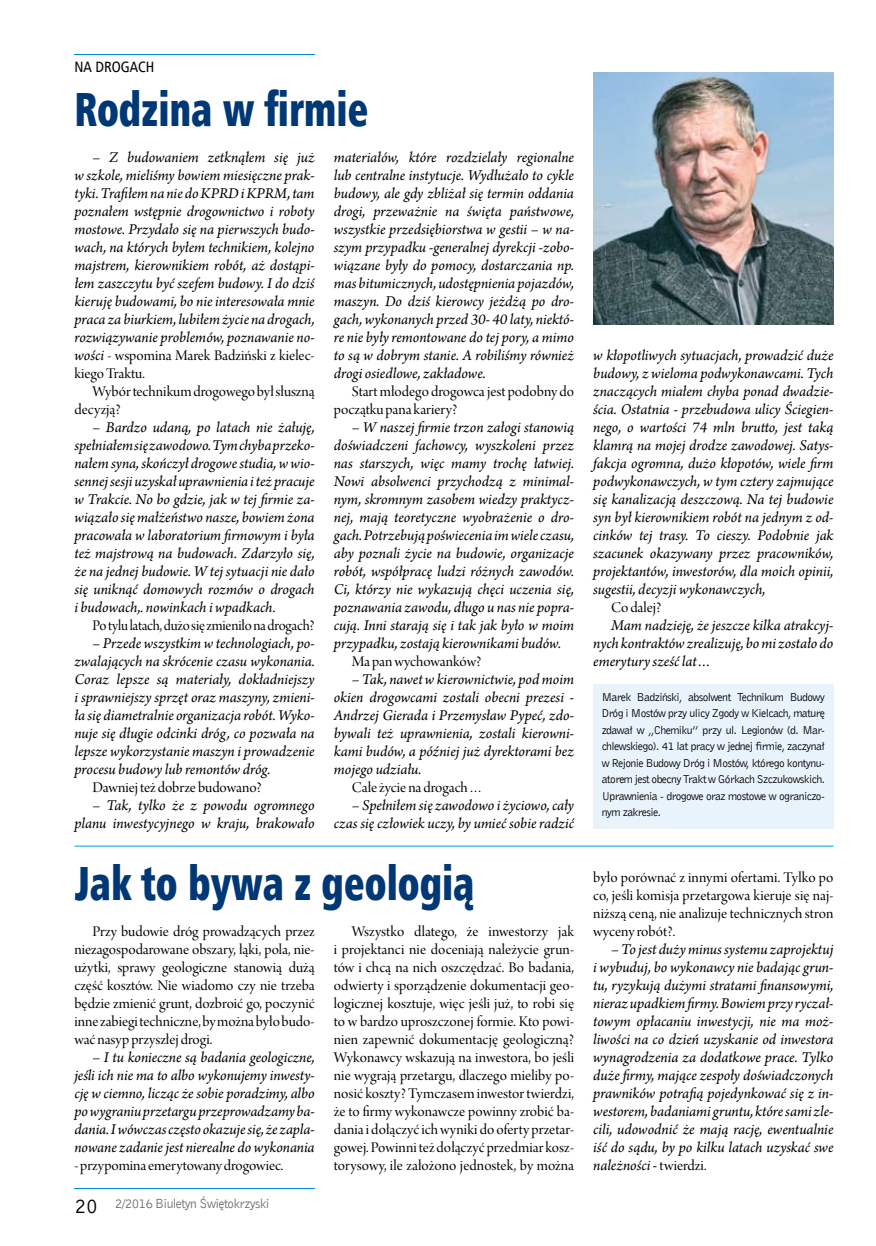
<style>
.page{position:relative;width:876px;height:1246px;background:#fff}
.page>*{position:absolute;margin:0;border:0;box-sizing:border-box;transform-origin:0 0}
.t1{font:48px "Humnst 777 X Blk Cn EU";color:#003876;scale:.8 1}
.t2{font:italic 15.75px/18px "Arno Pro";letter-spacing:-.005em;color:#000;text-align:justify}
.t3{font:15.75px/18px "Arno Pro Display";color:#000}
.t4{font:15px "Humnst 777 Cn EU";color:#000}
.t5{font:13.5px "Bell Gothic EU";letter-spacing:-.05em;color:#6f6f6e}
.t6{font:11.7px/16.5px "Bell Gothic EU";letter-spacing:-.05em;color:#000;text-align:justify}
.s1{font-family:"Arno Pro";font-style:italic}
.s2{font-size:21px;color:#000}
.s3{font-family:"Arno Pro Display";font-style:normal}
</style>
<div class="page">
<hr style="left:74px;top:1188px;width:241px;height:1px;background:#008bd2">
<hr style="left:74px;top:54px;width:241px;height:1px;background:#008bd2">
<hr style="left:74px;top:846px;width:759px;height:1px;background:#009ee3">
<div style="left:593px;top:684px;width:240px;height:144px;background:#e9f3fc"></div>
<img style="left:593px;top:72px;width:240px;height:252px">
<p class="t4" style="left:74px;top:57px;width:82px">NA DROGACH</p>
<h1 class="t1" style="left:74px;top:78px;width:369px">Rodzina w firmie</h1>
<p class="t2" style="left:74px;top:149px;width:242px;text-indent:18px">– Z budowaniem zetknąłem się już w szkole, mieliśmy bowiem miesięczne prak&shy;tyki. Trafiłem na nie do KPRD iKPRM, tam poznałem wstępnie drogownictwo i roboty mostowe. Przydało się na pierwszych budo&shy;wach, na których byłem technikiem, kolejno majstrem, kierownikiem robót, aż dostąpi&shy;łem zaszczytu być szefem budowy. I do dziś kieruję budowami, bo nie interesowała mnie praca za biurkiem, lubiłem życie na drogach, rozwiązywanie problemów, poznawanie no-</p>
<p class="t3" style="left:74px;top:347px;width:242px"><span class="s1">wości</span> - wspomina Marek Badziński z kielec&shy;kiego Traktu.</p>
<p class="t3" style="left:74px;top:383px;width:242px;text-indent:18px">Wybór technikum drogowego był słuszną decyzją?</p>
<p class="t2" style="left:74px;top:419px;width:242px;text-indent:18px">– Bardzo udaną, po latach nie żałuję, spełniałem się zawodowo. Tym chyba przeko&shy;nałem syna, skończył drogowe studia, wwio&shy;sennej sesji uzyskał uprawnienia iteż pracuje w Trakcie. No bo gdzie, jak w tej firmie za&shy;wiązało się małżeństwo nasze, bowiem żona pracowała w laboratorium firmowym i była też majstrową na budowach. Zdarzyło się, że na jednej budowie. W tej sytuacji nie dało się uniknąć domowych rozmów o drogach i budowach,. nowinkach i wpadkach.</p>
<p class="t3" style="left:92px;top:617px;width:224px">Po tylu latach, dużo się zmieniło na drogach?</p>
<p class="t2" style="left:74px;top:635px;width:242px;text-indent:18px">– Przede wszystkim w technologiach, po&shy;zwalających na skrócenie czasu wykonania.<br>Coraz lepsze są materiały, dokładniejszy i sprawniejszy sprzęt oraz maszyny, zmieni&shy;ła się diametralnie organizacja robót. Wyko&shy;nuje się długie odcinki dróg, co pozwała na lepsze wykorzystanie maszyn i prowadzenie procesu budowy lub remontów dróg.</p>
<p class="t3" style="left:92px;top:779px;width:171px">Dawniej też dobrze budowano?</p>
<p class="t2" style="left:74px;top:797px;width:242px;text-align:right">– Tak, tylko że z powodu ogromnego planu inwestycyjnego w kraju, brakowało</p>
<p class="t2" style="left:334px;top:149px;width:242px">materiałów, które rozdzielały regionalne lub centralne instytucje. Wydłużało to cykle budowy, ale gdy zbliżał się termin oddania drogi, przeważnie na święta państwowe, wszystkie przedsiębiorstwa w gestii – w na&shy;szym przypadku -generalnej dyrekcji -zobo&shy;wiązane były do pomocy, dostarczania np. mas bitumicznych, udostępnienia pojazdów, maszyn. Do dziś kierowcy jeżdżą po dro&shy;gach, wykonanych przed 30- 40 laty, niektó&shy;re nie były remontowane do tej pory, a mimo to są w dobrym stanie. A robiliśmy również drogi osiedlowe, zakładowe.</p>
<p class="t3" style="left:334px;top:383px;width:242px;text-indent:18px">Start młodego drogowca jest podobny do początku pana kariery?</p>
<p class="t2" style="left:334px;top:419px;width:242px;text-indent:18px">– W naszej firmie trzon załogi stanowią doświadczeni fachowcy, wyszkoleni przez nas starszych, więc mamy trochę łatwiej.<br>Nowi absolwenci przychodzą z minimal&shy;nym, skromnym zasobem wiedzy praktycz&shy;nej, mają teoretyczne wyobrażenie o dro&shy;gach. Potrzebują poświecenia im wiele czasu, aby poznali życie na budowie, organizacje robót, współpracę ludzi różnych zawodów.<br>Ci, którzy nie wykazują chęci uczenia się, poznawania zawodu, długo u nas nie popra&shy;cują. Inni starają się i tak jak było w moim przypadku, zostają kierownikami budów.</p>
<p class="t3" style="left:352px;top:653px;width:131px">Ma pan wychowanków?</p>
<p class="t2" style="left:334px;top:671px;width:242px;text-indent:18px">– Tak, nawet wkierownictwie, pod moim okien drogowcami zostali obecni prezesi - Andrzej Gierada i Przemysław Pypeć, zdo&shy;bywali też uprawnienia, zostali kierowni&shy;kami budów, a później już dyrektorami bez mojego udziału.</p>
<p class="t3" style="left:352px;top:779px;width:133px">Całe życie na drogach…</p>
<p class="t2" style="left:334px;top:797px;width:242px;text-align:right">– Spełniłem się zawodowo i życiowo, cały czas się człowiek uczy, by umieć sobie radzić</p>
<h1 class="t1" style="left:74px;top:852px;width:501px">Jak to bywa z geologią</h1>
<p class="t3" style="left:334px;top:923px;width:242px;text-align:justify;text-indent:18px">Wszystko dlatego, że inwestorzy jak i projektanci nie doceniają należycie grun&shy;tów i chcą na nich oszczędzać. Bo badania, odwierty i sporządzenie dokumentacji geo&shy;logicznej kosztuje, więc jeśli już, to robi się to w bardzo uproszczonej formie. Kto powi&shy;nien zapewnić dokumentację geologiczną?<br>Wykonawcy wskazują na inwestora, bo jeśli nie wygrają przetargu, dlaczego mieliby po&shy;nosić koszty? Tymczasem inwestor twierdzi, że to firmy wykonawcze powinny zrobić ba&shy;dania i dołączyć ich wyniki do oferty przetar&shy;gowej. Powinni też dołączyć przedmiar kosz&shy;torysowy, ile założono jednostek, by można</p>
<p class="t3" style="left:74px;top:923px;width:242px;text-align:justify;text-indent:18px">Przy budowie dróg prowadzących przez niezagospodarowane obszary, łąki, pola, nie&shy;użytki, sprawy geologiczne stanowią dużą część kosztów. Nie wiadomo czy nie trzeba będzie zmienić grunt, dozbroić go, poczynić inne zabiegi techniczne, by można było budo&shy;wać nasyp przyszłej drogi.</p>
<p class="t2" style="left:74px;top:1049px;width:242px;text-indent:18px">– I tu konieczne są badania geologiczne, jeśli ich nie ma to albo wykonujemy inwesty&shy;cję w ciemno, licząc że sobie poradzimy, albo po wygraniu przetargu przeprowadzamy ba&shy;dania. Iwówczas często okazuje się, że zapla&shy;nowane zadanie jest nierealne do wykonania</p>
<p class="t3" style="left:74px;top:1157px;width:210px">- przypomina emerytowany drogowiec.</p>
<p class="t5" style="left:74px;top:1195px;width:197px"><span class="s2">20</span> 2/2016 Biuletyn Świętokrzyski</p>
<p class="t2" style="left:593px;top:347px;width:242px">w kłopotliwych sytuacjach, prowadzić duże budowy, z wieloma podwykonawcami. Tych znaczących miałem chyba ponad dwadzie&shy;ścia. Ostatnia - przebudowa ulicy Ściegien&shy;nego, o wartości 74 mln brutto, jest taką klamrą na mojej drodze zawodowej. Satys&shy;fakcja ogromna, dużo kłopotów, wiele firm podwykonawczych, w tym cztery zajmujące się kanalizacją deszczową. Na tej budowie syn był kierownikiem robót na jednym z od&shy;cinków tej trasy. To cieszy. Podobnie jak szacunek okazywany przez pracowników, projektantów, inwestorów, dla moich opinii, sugestii, decyzji wykonawczych,</p>
<p class="t3" style="left:611px;top:599px;width:52px">Co dalej?</p>
<p class="t2" style="left:593px;top:617px;width:242px;text-indent:18px">Mam nadzieję, że jeszcze kilka atrakcyj&shy;nych kontraktów zrealizuję, bo mi zostało do emerytury sześć lat…</p>
<p class="t6" style="left:602px;top:688px;width:225px">Marek Badziński, absolwent Technikum Budowy Dróg i Mostów przy ulicy Zgody w Kielcach, maturę zdawał w „Chemiku” przy ul. Legionów (d. Mar&shy;chlewskiego). 41 lat pracy w jednej firmie, zaczynał w Rejonie Budowy Dróg i Mostów, którego kontynu&shy;atorem jest obecny Trakt w Górkach Szczukowskich.<br>Uprawnienia - drogowe oraz mostowe w ograniczo&shy;nym zakresie.</p>
<p class="t3" style="left:593px;top:869px;width:242px;text-align:justify">było porównać z innymi ofertami. Tylko po co, jeśli komisja przetargowa kieruje się naj&shy;niższą ceną, nie analizuje technicznych stron wyceny robót?.</p>
<p class="t2" style="left:593px;top:941px;width:242px;text-indent:18px">– To jest duży minus systemu zaprojektuj i wybuduj, bo wykonawcy nie badając grun&shy;tu, ryzykują dużymi stratami finansowymi, nieraz upadkiem firmy. Bowiem przy ryczał&shy;towym opłacaniu inwestycji, nie ma moż&shy;liwości na co dzień uzyskanie od inwestora wynagrodzenia za dodatkowe prace. Tylko duże firmy, mające zespoły doświadczonych prawników potrafią pojedynkować się z in&shy;westorem, badaniami gruntu, które sami zle&shy;cili, udowodnić że mają rację, ewentualnie iść do sądu, by po kilku latach uzyskać swe należności - <span class="s3">twierdzi.</span></p>
</div>
